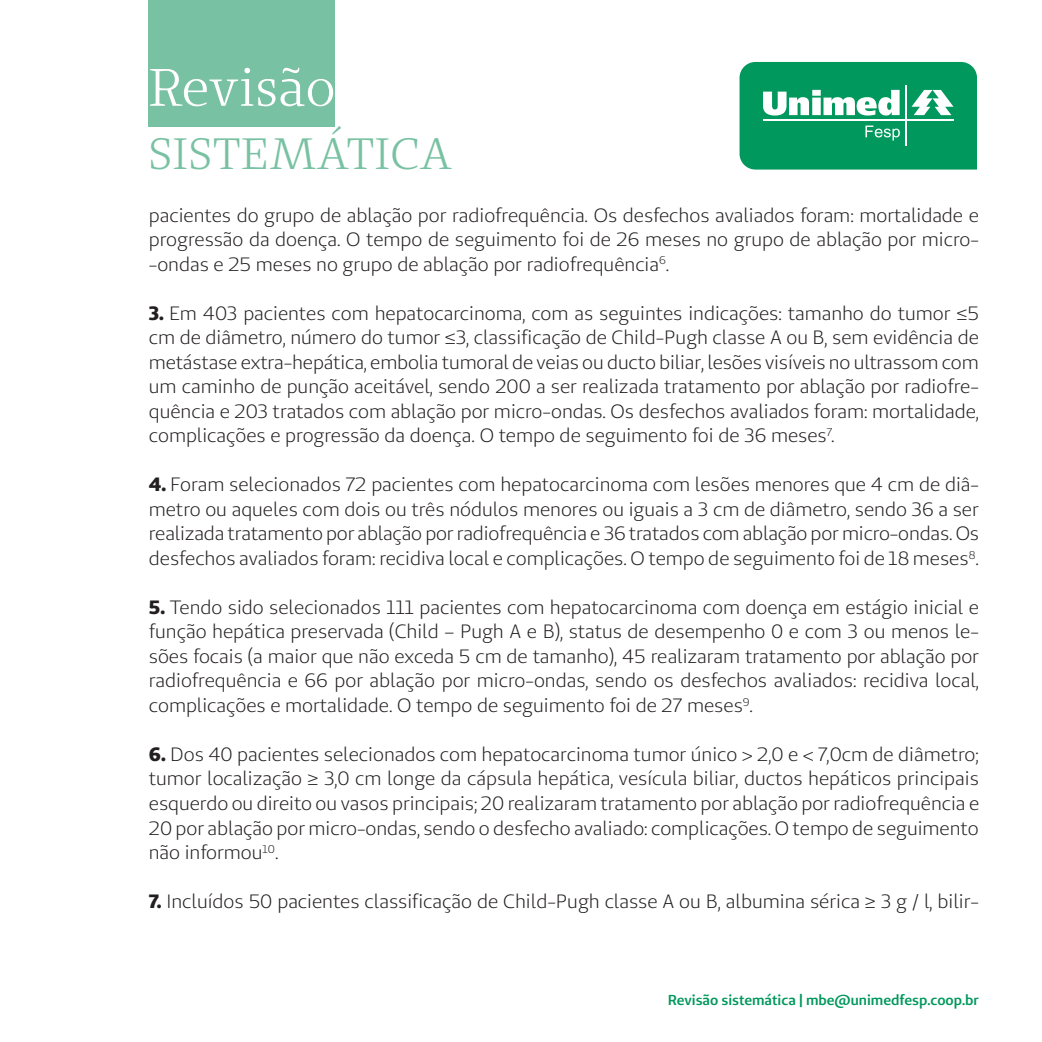
<style>
.page{position:relative;width:1042px;height:1042px;background:#fff}
.page>*{position:absolute;margin:0;border:0;box-sizing:border-box;transform-origin:0 0}
.t1{font:52.5px "Unimed Serif";color:#fff}
.t2{font:43.75px "Unimed Serif";letter-spacing:.01em;color:#78c1a2}
.Texto{font:19.25px/24.5px "Unimed Sans";color:#231f20;text-align:justify}
.t3{font:600 14.35px "Unimed Sans";color:#00985c}
.s1{font-weight:800}
</style>
<div class="page">
<div style="left:148px;top:0;width:186px;height:127px;background:#78c1a2"></div>
<svg style="left:739px;top:62px;width:238px;height:108px"></svg>
<h1 class="t1" style="left:148px;top:54px;width:189px">Revisão</h1>
<h2 class="t2" style="left:148px;top:126px;width:305px">SISTEMÁTICA</h2>
<p class="Texto" style="left:149px;top:203px;width:831px">pacientes do grupo de ablação por radiofrequência. Os desfechos avaliados foram: mortalidade e progressão da doença. O tempo de seguimento foi de 26 meses no grupo de ablação por micro--ondas e 25 meses no grupo de ablação por radiofrequência<sup>6</sup>.</p>
<p class="Texto" style="left:149px;top:301px;width:831px"><span class="s1">3.</span> Em 403 pacientes com hepatocarcinoma, com as seguintes indicações: tamanho do tumor ≤5 cm de diâmetro, número do tumor ≤3, classificação de Child-Pugh classe A ou B, sem evidência de metástase extra-hepática, embolia tumoral de veias ou ducto biliar, lesões visíveis no ultrassom com um caminho de punção aceitável, sendo 200 a ser realizada tratamento por ablação por radiofre&shy;quência e 203 tratados com ablação por micro-ondas. Os desfechos avaliados foram: mortalidade, complicações e progressão da doença. O tempo de seguimento foi de 36 meses<sup>7</sup>.</p>
<p class="Texto" style="left:149px;top:472px;width:831px"><span class="s1">4.</span> Foram selecionados 72 pacientes com hepatocarcinoma com lesões menores que 4 cm de diâ&shy;metro ou aqueles com dois ou três nódulos menores ou iguais a 3 cm de diâmetro, sendo 36 a ser realizada tratamento por ablação por radiofrequência e 36 tratados com ablação por micro-ondas. Os desfechos avaliados foram: recidiva local e complicações. O tempo de seguimento foi de 18 meses<sup>8</sup>.</p>
<p class="Texto" style="left:149px;top:595px;width:831px"><span class="s1">5.</span> Tendo sido selecionados 111 pacientes com hepatocarcinoma com doença em estágio inicial e função hepática preservada (Child – Pugh A e B), status de desempenho 0 e com 3 ou menos le&shy;sões focais (a maior que não exceda 5 cm de tamanho), 45 realizaram tratamento por ablação por radiofrequência e 66 por ablação por micro-ondas, sendo os desfechos avaliados: recidiva local, complicações e mortalidade. O tempo de seguimento foi de 27 meses<sup>9</sup>.</p>
<p class="Texto" style="left:149px;top:742px;width:832px"><span class="s1">6.</span> Dos 40 pacientes selecionados com hepatocarcinoma tumor único &gt; 2,0 e &lt; 7,0cm de diâmetro; tumor localização ≥ 3,0 cm longe da cápsula hepática, vesícula biliar, ductos hepáticos principais esquerdo ou direito ou vasos principais; 20 realizaram tratamento por ablação por radiofrequência e 20 por ablação por micro-ondas, sendo o desfecho avaliado: complicações. O tempo de seguimento não informou<sup>10</sup>.</p>
<p class="Texto" style="left:149px;top:889px;width:831px"><span class="s1">7.</span> Incluídos 50 pacientes classificação de Child-Pugh classe A ou B, albumina sérica ≥ 3 g / l, bilir-</p>
<p class="t3" style="left:668px;top:990px;width:313px">Revisão sistemática | mbe@unimedfesp.coop.br</p>
</div>
